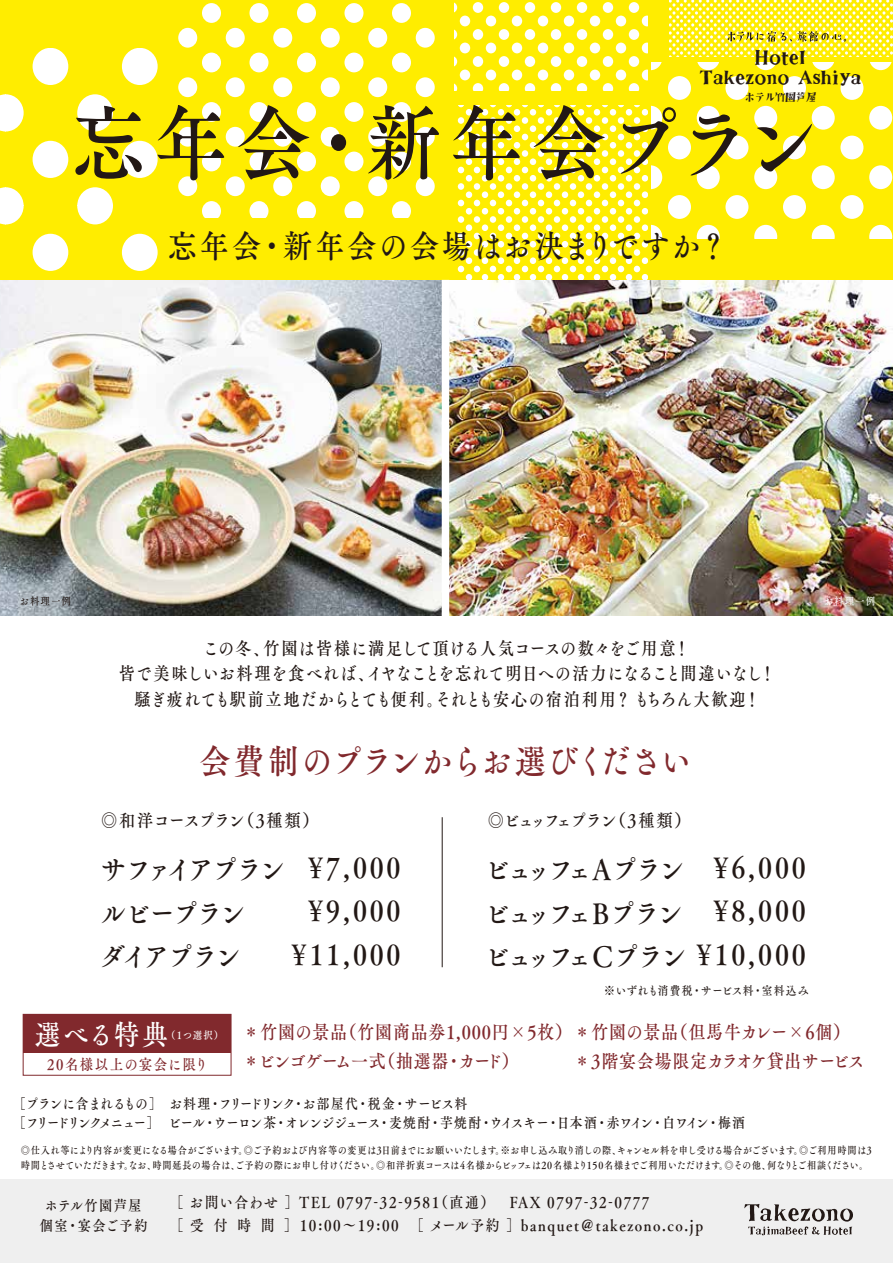
<style>
.page{position:relative;width:893px;height:1263px;background:#fff}
.page>*{position:absolute;margin:0;border:0;box-sizing:border-box;transform-origin:0 0}
.t1{font:82.5px "Tsuku A Old Min Pr 6 D";letter-spacing:.11em;color:#221815;scale:.9 1}
.t2{font:34.5px "Tsuku A Old Min Pr 6 D";letter-spacing:-.01em;color:#81292d;scale:.9 1}
.t3{font:32.25px "Tsuku A Old Min Pr 6 D";letter-spacing:.07em;color:#221815;scale:.9 1}
.t4{font:28.5px/43.5px "Tsuku A Old Min Pr 6 D";letter-spacing:.11em;color:#221815;text-align:center;scale:.9 1}
.t5{font:28.5px/43.5px "Tsuku A Old Min Pr 6 D";letter-spacing:-.11em;color:#221815;scale:.9 1}
.t6{font:28.5px/43.5px "Tsuku A Old Min Pr 6 D";letter-spacing:-.09em;color:#221815;scale:.9 1}
.t7{font:28.5px "Tsuku A Old Min Pr 6 D";letter-spacing:.045em;color:#fff;scale:.9 1}
.t8{font:18.75px/29.1px "Tsuku A Old Min Pr 6 D";letter-spacing:.05em;color:#81292d;scale:.9 1}
.t9{font:18.75px/29.1px "Tsuku A Old Min Pr 6 D";letter-spacing:.025em;color:#81292d;scale:.9 1}
.t10{font:18px/25.5px "Tsuku A Old Min Pr 6 D";letter-spacing:.025em;color:#221815;text-align:center;scale:.9 1}
.t11{font:18px "Tsuku A Old Min Pr 6 D";letter-spacing:-.07em;color:#221815;scale:.9 1}
.t12{font:18px "Tsuku A Old Min Pr 6 D";letter-spacing:-.09em;color:#221815;scale:.9 1}
.t13{font:17.7px/20.5px "Sanchome Mincho";color:#221815;text-align:center}
.t14{font:15.45px/23.2px "Tsuku A Old Min Pr 6 D";letter-spacing:.11em;color:#221815;scale:.9 1}
.t15{font:15px "Tsuku A Old Min Pr 6 D";letter-spacing:.11em;color:#81292d;scale:.9 1}
.t16{font:14.7px/20.9px "Tsuku A Old Min Pr 6 D";letter-spacing:.11em;color:#221815;text-align:center;scale:.9 1}
.t17{font:14.25px/19.6px "Tsuku A Old Min Pr 6 D";letter-spacing:-.07em;color:#221815;scale:.9 1}
.t18{font:12px "Tsuku A Old Min Pr 6 D";letter-spacing:.04em;color:#221815;scale:.9 1}
.t19{font:10.5px "Tsuku A Old Min Pr 6 D";letter-spacing:.11em;color:#fff;scale:.9 1}
.t20{font:10.5px "Tsuku A Old Min Pr 6 D";letter-spacing:.11em;color:#221815;scale:.9 1}
.t21{font:10.35px "Sanchome Mincho";color:#221815}
.t22{font:10.2px/15px "Tsuku A Old Min Pr 6 D";color:#221815;scale:.9 1}
</style>
<div class="page">
<div style="left:0;top:0;width:893px;height:354px;background:#ffed00"></div>
<svg style="left:0;top:49px;width:158px;height:222px"></svg>
<svg style="left:457px;top:105px;width:190px;height:175px"></svg>
<svg style="left:669px;top:0;width:224px;height:57px"></svg>
<svg style="left:652px;top:62px;width:240px;height:177px"></svg>
<svg style="left:178px;top:3px;width:257px;height:214px"></svg>
<svg style="left:455px;top:2px;width:192px;height:88px"></svg>
<img style="left:0;top:280px;width:893px;height:335px">
<hr style="left:442px;top:817px;width:1px;height:150px;background:#221815">
<div style="left:442px;top:280px;width:7px;height:341px;background:#fff"></div>
<div style="left:23px;top:1014px;width:208px;height:39px;background:#81292d"></div>
<div style="left:23px;top:1014px;width:208px;height:61px;border:1px solid #81292d"></div>
<div style="left:0;top:1180px;width:893px;height:83px;background:#efefef"></div>
<svg style="left:728px;top:31px;width:64px;height:11px"></svg>
<svg style="left:798px;top:31px;width:48px;height:11px"></svg>
<svg style="left:744px;top:1204px;width:109px;height:31px"></svg>
<h3 class="t13" style="left:699px;top:49px;width:164px">Hotel<br>Takezono Ashiya</h3>
<p class="t21" style="left:744px;top:92px;width:74px">ホテル竹園芦屋</p>
<h1 class="t1" style="left:71px;top:69px;width:831px">忘年会・新年会プラン</h1>
<h3 class="t3" style="left:168px;top:217px;width:624px">忘年会・新年会の会場はお決まりですか？</h3>
<p class="t20" style="left:20px;top:592px;width:59px">お料理一例</p>
<p class="t19" style="left:824px;top:592px;width:59px">お料理一例</p>
<h3 class="t10" style="left:119px;top:635px;width:731px">この冬、竹園は皆様に満足して頂ける人気コースの数々をご用意！<br>皆で美味しいお料理を食べれば、イヤなことを忘れて明日への活力になること間違いなし！騒ぎ疲れても駅前立地だからとても便利。それとも安心の宿泊利用？ もちろん大歓迎！</h3>
<h2 class="t2" style="left:199px;top:730px;width:548px">会費制のプランからお選びください</h2>
<h3 class="t11" style="left:101px;top:804px;width:243px">◎和洋コースプラン（3種類）</h3>
<h3 class="t6" style="left:100px;top:847px;width:207px">サファイアプランルビープラン<br>ダイアプラン</h3>
<h3 class="t4" style="left:291px;top:844px;width:123px">¥7,000 ¥9,000 ¥11,000</h3>
<h3 class="t4" style="left:697px;top:844px;width:123px">¥6,000 ¥8,000 ¥10,000</h3>
<h3 class="t12" style="left:488px;top:804px;width:227px">◎ビュッフェプラン（3種類）</h3>
<h3 class="t5" style="left:485px;top:847px;width:225px">ビュッフェAプランビュッフェBプランビュッフェCプラン</h3>
<p class="t18" style="left:604px;top:979px;width:229px">※いずれも消費税・サービス料・室料込み</p>
<h3 class="t7" style="left:35px;top:1009px;width:149px">選べる特典</h3>
<p class="t19" style="left:166px;top:1026px;width:65px">（1つ選択）</p>
<h3 class="t15" style="left:47px;top:1051px;width:180px">20名様以上の宴会に限り</h3>
<h3 class="t9" style="left:574px;top:1016px;width:325px">＊竹園の景品（但馬牛カレー×6個）＊3階宴会場限定カラオケ貸出サービス</h3>
<h3 class="t8" style="left:243px;top:1016px;width:378px">＊竹園の景品（竹園商品券1,000円×5枚）　＊ビンゴゲーム一式（抽選器・カード）　　　</h3>
<h3 class="t17" style="left:13px;top:1093px;width:815px">［プランに含まれるもの］　お料理・フリードリンク・お部屋代・税金・サービス料<br>［フリードリンクメニュー］　ビール・ウーロン茶・オレンジジュース・麦焼酎・芋焼酎・ウイスキー・日本酒・赤ワイン・白ワイン・梅酒</h3>
<p class="t22" style="left:21px;top:1142px;width:947px">◎仕入れ等により内容が変更になる場合がございます。◎ご予約および内容等の変更は3日前までにお願いいたします。※お申し込み取り消しの際、キャンセル料を申し受ける場合がございます。◎ご利用時間は3時間とさせていただきます。なお、時間延長の場合は、ご予約の際にお申し付けください。◎和洋折衷コースは4名様からビッフェは20名様より150名様までご利用いただけます。◎その他、何なりとご相談ください。</p>
<h3 class="t16" style="left:40px;top:1194px;width:121px">ホテル竹園芦屋個室・宴会ご予約</h3>
<h3 class="t14" style="left:170px;top:1190px;width:594px">［ お問い合わせ ］ TEL 0797-32-9581（直通）　FAX 0797-32-0777<br>［ 受 付 時 間 ］10:00～19:00　［ メール予約 ］ banquet＠takezono.co.jp</h3>
</div>
